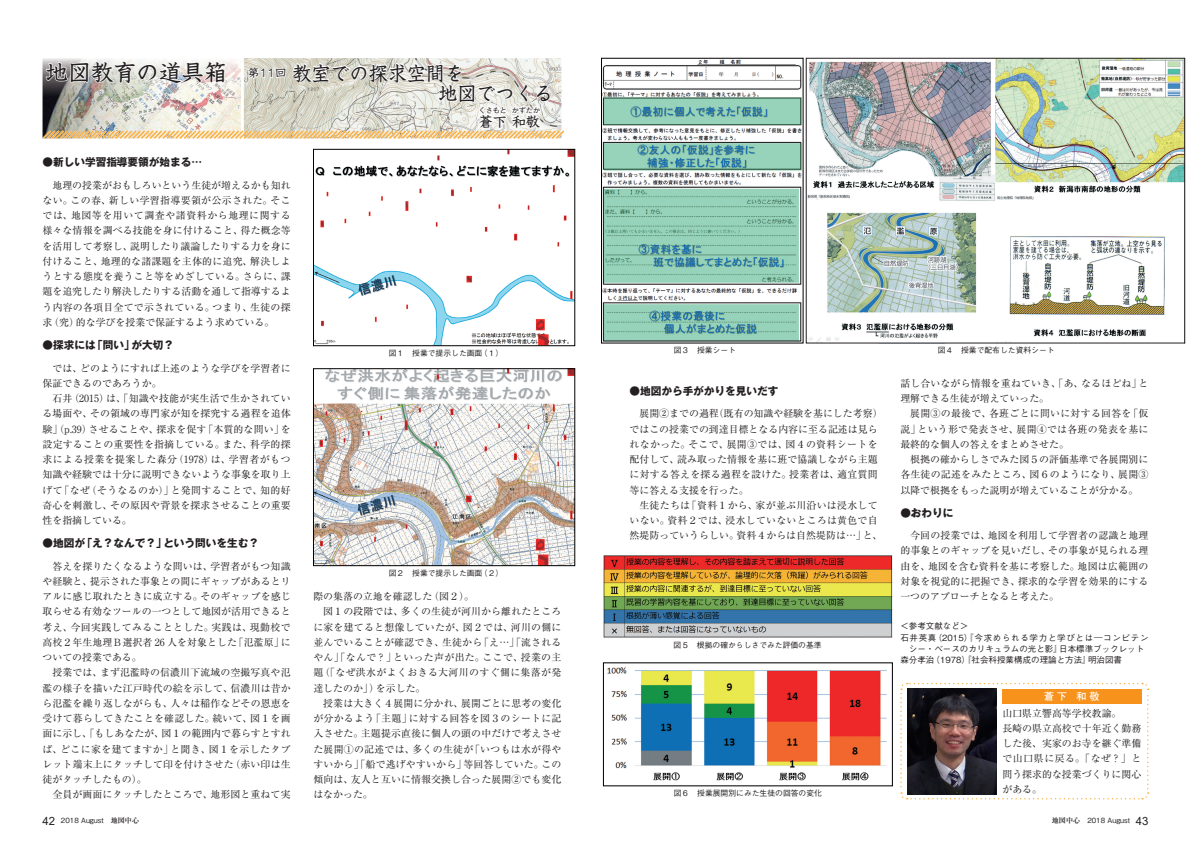
<style>
.page{position:relative;width:1191px;height:842px;background:#fff}
.page>*{position:absolute;margin:0;border:0;box-sizing:border-box;transform-origin:0 0}
.t1{font:500 22.7px "Kyoka ICA Pro";color:#231f20}
.t2{font:500 19.8px/20.6px "Kyoka ICA Pro";color:#231f20;scale:.96 1}
.t3{font:500 14.2px "Kyoka ICA Pro";color:#231f20}
.t4{font:700 10.6px "Gothic MB101 Pro";color:#231f20}
.t5{font:9.9px/15.2px "Ryumin Pr 5";letter-spacing:.01em;color:#231f20;text-align:justify}
.t6{font:9.9px "Ryumin Pr 5";letter-spacing:.03em;color:#231f20}
.t7{font:9.9px "Ryumin Pr 5";letter-spacing:.035em;color:#231f20}
.t8{font:700 9.9px "Futo Go B101 Pro";color:#fff}
.t9{font:500 8.5px "Gothic BBB Pr 5";color:#231f20}
.t10{font:500 8.5px "Gothic BBB Pr 5";letter-spacing:.08em;color:#231f20}
.t11{font:500 7.8px "Gothic BBB Pr 5";color:#231f20}
.t12{font:500 7.1px "Gothic BBB Pro";color:#231f20}
.t13{font:500 7.1px "Gothic BBB Pr 5";color:#231f20}
.s1{font-family:"Arial";font-weight:400;font-size:11.3px}
.s2{font-family:"Ryumin Pro";font-weight:700}
</style>
<div class="page">
<img style="left:603px;top:60px;width:198px;height:281px">
<svg style="left:43px;top:58px;width:521px;height:91px"></svg>
<img style="left:315px;top:151px;width:258px;height:193px">
<div style="left:313px;top:149px;width:262px;height:197px;border:1px solid #000"></div>
<img style="left:315px;top:371px;width:258px;height:193px">
<div style="left:313px;top:369px;width:262px;height:197px;border:1px solid #000"></div>
<img style="left:808px;top:60px;width:374px;height:281px">
<img style="left:607px;top:667px;width:280px;height:114px">
<img style="left:603px;top:556px;width:289px;height:82px">
<svg style="left:900px;top:682px;width:249px;height:118px"></svg>
<div style="left:1002px;top:689px;width:139px;height:14px;background:#f7931d"></div>
<img style="left:907px;top:689px;width:90px;height:105px">
<h1 class="t1" style="left:45px;top:55px;width:183px">地図教育の道具箱</h1>
<h2 class="t2" style="left:438px;top:60px;width:121px;text-indent:-190px"><sup>第11回</sup>教室での探求空間を<br>地図でつくる</h2>
<p class="t13" style="left:478px;top:105px;width:30px">くさもと</p>
<p class="t13" style="left:512px;top:105px;width:30px">かずたか</p>
<h3 class="t3" style="left:478px;top:110px;width:63px">蒼下和敬</h3>
<p class="t4" style="left:43px;top:153px;width:161px">●新しい学習指導要領が始まる…</p>
<p class="t5" style="left:43px;top:177px;width:250px;text-indent:10px">地理の授業がおもしろいという生徒が増えるかも知れない。この春、新しい学習指導要領が公示された。そこでは、地図等を用いて調査や諸資料から地理に関する様々な情報を調べる技能を身に付けること、得た概念等を活用して考察し、説明したり議論したりする力を身に付けること、地理的な諸課題を主体的に追究、解決しようとする態度を養うこと等をめざしている。さらに、課題を追究したり解決したりする活動を通して指導するよう内容の各項目全てで示されている。つまり、生徒の探求（究）的な学びを授業で保証するよう求めている。</p>
<p class="t4" style="left:43px;top:336px;width:133px">●探求には「問い」が大切？</p>
<p class="t5" style="left:43px;top:360px;width:249px;text-indent:10px">では、どのようにすれば上述のような学びを学習者に保証できるのであろうか。</p>
<p class="t5" style="left:43px;top:390px;width:250px;text-indent:10px">石井（2015）は、「知識や技能が実生活で生かされている場面や、その領域の専門家が知を探究する過程を追体験」（p.39）させることや、探求を促す「本質的な問い」を設定することの重要性を指摘している。また、科学的探求による授業を提案した森分（1978）は、学習者がもつ知識や経験では十分に説明できないような事象を取り上げて「なぜ（そうなるのか）」と発問することで、知的好奇心を刺激し、その原因や背景を探求させることの重要性を指摘している。</p>
<p class="t4" style="left:43px;top:534px;width:218px">●地図が「え？なんで？」という問いを生む？</p>
<p class="t5" style="left:43px;top:558px;width:250px;text-indent:10px">答えを探りたくなるような問いは、学習者がもつ知識や経験と、提示された事象との間にギャップがあるとリアルに感じ取れたときに成立する。そのギャップを感じ取らせる有効なツールの一つとして地図が活用できると考え、今回実践してみることとした。実践は、現勤校で高校２年生地理Ｂ選択者 26 人を対象とした「氾濫原」についての授業である。</p>
<p class="t5" style="left:43px;top:664px;width:250px;text-indent:10px">授業では、まず氾濫時の信濃川下流域の空撮写真や氾濫の様子を描いた江戸時代の絵を示して、信濃川は昔から氾濫を繰り返しながらも、人々は稲作などその恩恵を受けて暮らしてきたことを確認した。続いて、図１を画面に示し、「もしあなたが、図１の範囲内で暮らすとすれば、どこに家を建てますか」と聞き、図１を示したタブレット端末上にタッチして印を付けさせた（赤い印は生徒がタッチしたもの）。</p>
<p class="t5" style="left:52px;top:786px;width:240px">全員が画面にタッチしたところで、地形図と重ねて実</p>
<p class="t11" style="left:389px;top:346px;width:116px">図１　授業で提示した画面（１）</p>
<p class="t11" style="left:673px;top:344px;width:64px">図３　授業シート</p>
<p class="t11" style="left:937px;top:344px;width:118px">図４　授業で配布した資料シート</p>
<p class="t4" style="left:629px;top:382px;width:150px">●地図から手がかりを見いだす</p>
<p class="t5" style="left:629px;top:405px;width:254px;text-align:left;text-indent:10px">展開②までの過程（既有の知識や経験を基にした考察）ではこの授業での到達目標となる内容に至る記述は見られなかった。そこで、展開③では、図４の資料シートを配付して、読み取った情報を基に班で協議しながら主題に対する答えを探る過程を設けた。授業者は、適宜質問等に答える支援を行った。</p>
<p class="t5" style="left:629px;top:497px;width:254px;text-align:center">生徒たちは「資料１から、家が並ぶ川沿いは浸水して<br>いない。資料２では、浸水していないところは黄色で自然堤防っていうらしい。資料４からは自然堤防は…」と、</p>
<p class="t5" style="left:900px;top:375px;width:249px">話し合いながら情報を重ねていき、「あ、なるほどね」と理解できる生徒が増えていった。</p>
<p class="t5" style="left:900px;top:405px;width:250px;text-indent:10px">展開③の最後で、各班ごとに問いに対する回答を「仮説」という形で発表させ、展開④では各班の発表を基に最終的な個人の答えをまとめさせた。</p>
<p class="t5" style="left:900px;top:451px;width:250px;text-indent:10px">根拠の確からしさでみた図５の評価基準で各展開別に各生徒の記述をみたところ、図６のようになり、展開③以降で根拠をもった説明が増えていることが分かる。</p>
<p class="t4" style="left:900px;top:504px;width:55px">●おわりに</p>
<p class="t5" style="left:900px;top:527px;width:250px;text-indent:10px">今回の授業では、地図を利用して学習者の認識と地理的事象とのギャップを見いだし、その事象が見られる理由を、地図を含む資料を基に考察した。地図は広範囲の対象を視覚的に把握でき、探求的な学習を効果的にする一つのアプローチとなると考えた。</p>
<p class="t11" style="left:389px;top:566px;width:116px">図２　授業で提示した画面（２）</p>
<p class="t5" style="left:313px;top:588px;width:162px">際の集落の立地を確認した（図２）。</p>
<p class="t5" style="left:323px;top:603px;width:240px">図１の段階では、多くの生徒が河川から離れたところ</p>
<p class="t5" style="left:313px;top:619px;width:250px">に家を建てると想像していたが、図２では、河川の側に</p>
<p class="t5" style="left:313px;top:634px;width:249px">並んでいることが確認でき、生徒から「え…」「流される</p>
<p class="t6" style="left:313px;top:650px;width:250px">やん」「なんで？」といった声が出た。ここで、授業の主</p>
<p class="t7" style="left:313px;top:665px;width:249px">題（「なぜ洪水がよくおきる大河川のすぐ側に集落が発</p>
<p class="t5" style="left:313px;top:680px;width:114px">達したのか」）を示した。</p>
<p class="t5" style="left:323px;top:695px;width:240px">授業は大きく４展開に分かれ、展開ごとに思考の変化</p>
<p class="t6" style="left:313px;top:711px;width:250px">が分かるよう「主題」に対する回答を図３のシートに記</p>
<p class="t5" style="left:313px;top:725px;width:250px">入させた。主題提示直後に個人の頭の中だけで考えさせ</p>
<p class="t5" style="left:313px;top:741px;width:250px">た展開①の記述では、多くの生徒が「いつもは水が得や</p>
<p class="t5" style="left:313px;top:756px;width:250px">すいから」「船で逃げやすいから」等回答していた。この</p>
<p class="t5" style="left:313px;top:771px;width:250px">傾向は、友人と互いに情報交換し合った展開②でも変化</p>
<p class="t5" style="left:313px;top:786px;width:61px">はなかった。</p>
<p class="t9" style="left:900px;top:619px;width:70px">＜参考文献など＞</p>
<p class="t10" style="left:900px;top:631px;width:250px">石井英真（2015）『今求められる学力と学びとは―コンピテン</p>
<p class="t9" style="left:909px;top:642px;width:237px">シー・ベースのカリキュラムの光と影』日本標準ブックレット</p>
<p class="t9" style="left:900px;top:653px;width:223px">森分孝治（1978）『社会科授業構成の理論と方法』明治図書</p>
<p class="t8" style="left:1044px;top:688px;width:57px">蒼下 和敬</p>
<p class="t5" style="left:1002px;top:705px;width:140px;text-align:left">山口県立響高等学校教諭。<br>長崎の県立高校で十年近く勤務した後、実家のお寺を継ぐ準備で山口県に戻る。「なぜ？」と問う探求的な授業づくりに関心がある。</p>
<p class="t11" style="left:673px;top:638px;width:150px">図５　根拠の確からしさでみた評価の基準</p>
<p class="t11" style="left:674px;top:786px;width:150px">図６　授業展開別にみた生徒の回答の変化</p>
<p class="t12" style="left:43px;top:815px;width:98px"><span class="s1">42</span> 2018 August<span class="s2">　地図中心</span></p>
<p class="t12" style="left:1052px;top:815px;width:98px"><span class="s2">地図中心　</span>2018 August <span class="s1">43</span></p>
</div>
